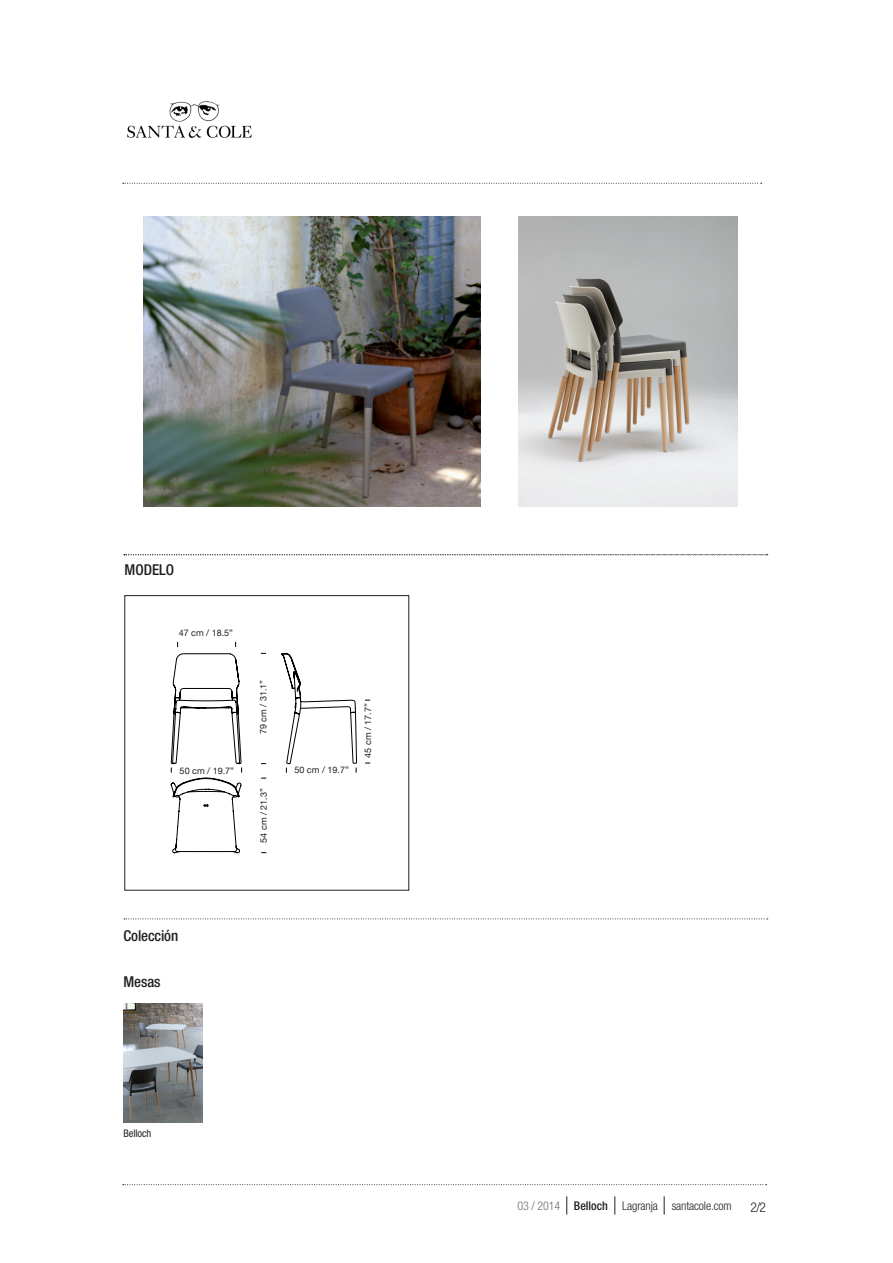
<style>
.page{position:relative;width:893px;height:1263px;background:#fff}
.page>*{position:absolute;margin:0;border:0;box-sizing:border-box;transform-origin:0 0}
.t1{font:500 condensed 15px "Helvetica Neue LT Std";letter-spacing:-.01em;color:#231f20}
.t2{font:300 condensed 13.5px "Helvetica Neue LT Std";color:#231f20}
.t3{font:300 condensed 12px "Helvetica Neue LT Std";letter-spacing:-.01em;color:#231f20}
.t4{font:condensed 10.5px "Helvetica Neue LT Std";letter-spacing:-.01em;color:#231f20}
.t5{font:9px "Helvetica Neue";color:#231f20}
.s1{color:#6c6d70}
.s2{font-weight:500}
</style>
<div class="page">
<svg style="left:124px;top:554px;width:644px;height:1px"></svg>
<img style="left:519px;top:217px;width:219px;height:289px">
<img style="left:144px;top:217px;width:336px;height:289px">
<svg style="left:123px;top:1184px;width:644px;height:1px"></svg>
<svg style="left:664px;top:1196px;width:1px;height:18px"></svg>
<svg style="left:614px;top:1196px;width:1px;height:18px"></svg>
<svg style="left:566px;top:1196px;width:1px;height:18px"></svg>
<img style="left:127px;top:101px;width:125px;height:37px">
<svg style="left:123px;top:183px;width:639px;height:1px"></svg>
<svg style="left:124px;top:918px;width:644px;height:1px"></svg>
<img style="left:124px;top:1004px;width:79px;height:119px">
<svg style="left:171px;top:653px;width:186px;height:200px"></svg>
<p class="t1" style="left:125px;top:561px;width:51px">MODELO</p>
<p class="t5" style="left:179px;top:627px;width:56px">47 cm / 18.5”</p>
<p class="t5" style="left:180px;top:765px;width:56px">50 cm / 19.7”</p>
<p class="t5" style="left:258px;top:734px;width:56px;rotate:-90deg">79 cm / 31.1”</p>
<p class="t5" style="left:258px;top:842px;width:56px;rotate:-90deg">54 cm / 21.3”</p>
<p class="t5" style="left:294px;top:765px;width:56px">50 cm / 19.7”</p>
<p class="t5" style="left:362px;top:758px;width:56px;rotate:-90deg">45 cm / 17.7”</p>
<p class="t1" style="left:124px;top:927px;width:56px">Colección</p>
<p class="t1" style="left:124px;top:973px;width:38px">Mesas</p>
<p class="t4" style="left:124px;top:1127px;width:29px">Belloch</p>
<p class="t3" style="left:517px;top:1199px;width:216px"><span class="s1">03 / 2014</span> <span class="s2">Belloch</span> Lagranja santacole.com</p>
<p class="t2" style="left:750px;top:1199px;width:17px">2/2</p>
</div>
